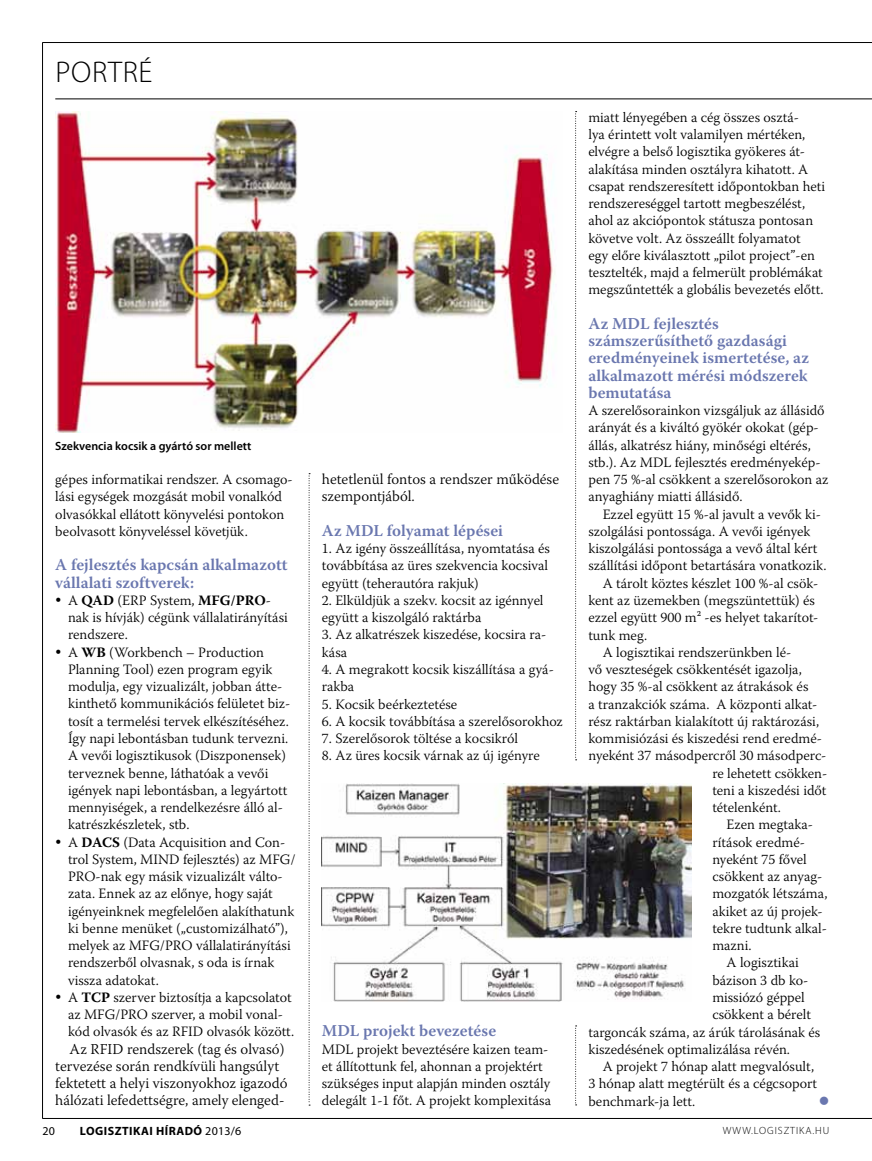
<style>
.page{position:relative;width:872px;height:1161px;background:#fff}
.page>*{position:absolute;margin:0;border:0;box-sizing:border-box;transform-origin:0 0}
.t1{font:300 30px "Myriad Pro";color:#000}
.t2{font:600 16.5px/17.2px "Warnock Pro";color:#6a77af}
.t3{font:300 15px/17.2px "Warnock Pro";color:#000}
.t4{font:300 14.25px/17.2px "Warnock Pro";color:#000}
.t5{font:14.25px "Wingdings";color:#6a77af}
.t6{font:600 12px "Myriad Pro";color:#000}
.t7{font:700 12px "Myriad Pro";letter-spacing:.04em;color:#000}
.t8{font:12px "Myriad Pro";color:#000}
.t9{font:300 10.5px "Myriad Pro";letter-spacing:.09em;color:#000}
.s1{font-weight:700}
.s2{font-weight:400}
</style>
<div class="page">
<hr style="left:43px;top:1118px;width:829px;height:1px;background:#000">
<hr style="left:55px;top:99px;width:817px;height:1px;background:#000">
<hr style="left:43px;top:42px;width:829px;height:1px;background:#000">
<hr style="left:42px;top:42px;width:1px;height:1076px;background:#000">
<svg style="left:575px;top:111px;width:1px;height:649px"></svg>
<svg style="left:575px;top:1025px;width:1px;height:80px"></svg>
<svg style="left:309px;top:473px;width:1px;height:633px"></svg>
<img style="left:55px;top:111px;width:499px;height:321px">
<img style="left:322px;top:784px;width:369px;height:218px">
<h1 class="t1" style="left:56px;top:55px;width:33px">PORTR</h1>
<h1 class="t1" style="left:138px;top:55px;width:15px">É</h1>
<p class="t6" style="left:55px;top:438px;width:197px">Szekvencia kocsik a gyártó sor mellett</p>
<p class="t4" style="left:55px;top:471px;width:239px">gépes informatikai rendszer. A csomago&shy;lási egységek mozgását mobil vonalkód olvasókkal ellátott könyvelési pontokon beolvasott könyveléssel követjük.</p>
<p class="t2" style="left:55px;top:556px;width:234px">A fejlesztés kapcsán alkalmazott vállalati szoftverek:</p>
<p class="t4" style="left:68px;top:591px;width:221px;text-indent:-13px">• A <span class="s1">QAD</span> (ERP System, <span class="s1">MFG/PRO&shy;</span>nak is hívják) cégünk vállalatirányítási rendszere.</p>
<p class="t4" style="left:68px;top:643px;width:224px;text-indent:-13px">• A <span class="s1">WB</span> (Workbench – Production Planning Tool) ezen program egyik modulja, egy vizualizált, jobban átte&shy;kinthető kommunikációs felületet biz&shy;tosít a termelési tervek elkészítéséhez.<br>Így napi lebontásban tudunk tervezni.<br>A vevői logisztikusok (Diszponensek) terveznek benne, láthatóak a vevői igények napi lebontásban, a legyártott mennyiségek, a rendelkezésre álló al&shy;katrészkészletek, stb.</p>
<p class="t4" style="left:68px;top:833px;width:229px;text-indent:-13px">• A <span class="s1">DACS</span> (Data Acquisition and Con&shy;trol System, MIND fejlesztés) az MFG/ PRO-nak egy másik vizualizált válto&shy;zata. Ennek az az előnye, hogy saját igényeinknek megfelelően alakíthatunk ki benne menüket („customizálható”), melyek az MFG/PRO vállalatirányítási rendszerből olvasnak, s oda is írnak vissza adatokat.</p>
<p class="t4" style="left:68px;top:988px;width:228px;text-indent:-13px">• A <span class="s1">TCP</span> szerver biztosítja a kapcsolatot az MFG/PRO szerver, a mobil vonal&shy;kód olvasók és az RFID olvasók között.</p>
<p class="t3" style="left:55px;top:1040px;width:234px;text-indent:14px">Az RFID rendszerek (tag és olvasó) tervezése során rendkívüli hangsúlyt fektetett a helyi viszonyokhoz igazodó hálózati lefedettségre, amely elenged-</p>
<p class="t3" style="left:322px;top:470px;width:239px">hetetlenül fontos a rendszer működése szempontjából.</p>
<p class="t2" style="left:322px;top:522px;width:183px">Az MDL folyamat lépései</p>
<p class="t4" style="left:322px;top:540px;width:230px">1. Az igény összeállítása, nyomtatása és továbbítása az üres szekvencia kocsival együtt (teherautóra rakjuk)</p>
<p class="t4" style="left:322px;top:591px;width:223px">2. Elküldjük a szekv. kocsit az igénnyel együtt a kiszolgáló raktárba</p>
<p class="t4" style="left:322px;top:626px;width:226px">3. Az alkatrészek kiszedése, kocsira ra&shy;kása</p>
<p class="t4" style="left:322px;top:660px;width:233px">4. A megrakott kocsik kiszállítása a gyá&shy;rakba</p>
<p class="t4" style="left:322px;top:695px;width:137px">5. Kocsik beérkeztetése</p>
<p class="t4" style="left:322px;top:712px;width:242px">6. A kocsik továbbítása a szerelősorokhoz</p>
<p class="t4" style="left:322px;top:729px;width:198px">7. Szerelősorok töltése a kocsikról</p>
<p class="t4" style="left:322px;top:747px;width:219px">8. Az üres kocsik várnak az új igényre</p>
<p class="t2" style="left:322px;top:1022px;width:176px">MDL projekt bevezetése</p>
<p class="t4" style="left:322px;top:1040px;width:231px">MDL projekt beveztésére kaizen team&shy;et állítottunk fel, ahonnan a projektért szükséges input alapján minden osztály delegált 1-1 főt. A projekt komplexitása</p>
<p class="t4" style="left:588px;top:108px;width:238px">miatt lényegében a cég összes osztá-<br>lya érintett volt valamilyen mértéken, elvégre a belső logisztika gyökeres át&shy;alakítása minden osztályra kihatott. A csapat rendszeresített időpontokban heti rendszereséggel tartott megbeszélést, ahol az akciópontok státusza pontosan követve volt. Az összeállt folyamatot<br>egy előre kiválasztott „pilot project”-en tesztelték, majd a felmerült problémákat megszűntették a globális bevezetés előtt.</p>
<p class="t2" style="left:588px;top:315px;width:222px">Az MDL fejlesztés számszerűsíthető gazdasági eredményeinek ismertetése, az alkalmazott mérési módszerek bemutatása</p>
<p class="t4" style="left:588px;top:402px;width:241px">A szerelősorainkon vizsgáljuk az állásidő arányát és a kiváltó gyökér okokat (gép&shy;állás, alkatrész hiány, minőségi eltérés, stb.). Az MDL fejlesztés eredményekép&shy;pen 75 %-al csökkent a szerelősorokon az anyaghiány miatti állásidő.</p>
<p class="t4" style="left:602px;top:505px;width:220px">Ezzel együtt 15 %-al javult a vevők ki-</p>
<p class="t4" style="left:588px;top:522px;width:223px">szolgálási pontossága. A vevői igények</p>
<p class="t4" style="left:588px;top:540px;width:231px">kiszolgálási pontossága a vevő által kért</p>
<p class="t4" style="left:588px;top:557px;width:240px">szállítási időpont betartására vonatkozik.</p>
<p class="t4" style="left:602px;top:574px;width:217px">A tárolt köztes készlet 100 %-al csök-</p>
<p class="t4" style="left:588px;top:591px;width:228px">kent az üzemekben (megszüntettük) és</p>
<p class="t4" style="left:588px;top:609px;width:231px">ezzel együtt 900 m² -es helyet takarítot-</p>
<p class="t4" style="left:588px;top:626px;width:60px">tunk meg.</p>
<p class="t4" style="left:602px;top:643px;width:190px">A logisztikai rendszerünkben lé-</p>
<p class="t4" style="left:588px;top:660px;width:215px">vő veszteségek csökkentését igazolja,</p>
<p class="t4" style="left:588px;top:678px;width:221px">hogy 35 %-al csökkent az átrakások és</p>
<p class="t4" style="left:588px;top:695px;width:230px">a tranzakciók száma. A központi alkat-</p>
<p class="t4" style="left:588px;top:712px;width:232px">rész raktárban kialakított új raktározási,</p>
<p class="t4" style="left:588px;top:729px;width:235px">kommisiózási és kiszedési rend eredmé-</p>
<p class="t4" style="left:588px;top:747px;width:239px">nyeként 37 másodpercről 30 másodperc-</p>
<p class="t4" style="left:712px;top:764px;width:116px">re lehetett csökken-</p>
<p class="t4" style="left:712px;top:781px;width:116px">teni a kiszedési időt</p>
<p class="t4" style="left:712px;top:798px;width:70px">tételenként.</p>
<p class="t4" style="left:726px;top:816px;width:88px">Ezen megtaka-</p>
<p class="t4" style="left:712px;top:833px;width:94px">rítások eredmé-</p>
<p class="t4" style="left:712px;top:850px;width:96px">nyeként 75 fővel</p>
<p class="t4" style="left:712px;top:867px;width:112px">csökkent az anyag-</p>
<p class="t4" style="left:712px;top:885px;width:117px">mozgatók létszáma,</p>
<p class="t4" style="left:712px;top:902px;width:112px">akiket az új projek-</p>
<p class="t4" style="left:712px;top:919px;width:116px">tekre tudtunk alkal-</p>
<p class="t4" style="left:712px;top:936px;width:41px">mazni.</p>
<p class="t4" style="left:726px;top:954px;width:74px">A logisztikai</p>
<p class="t4" style="left:712px;top:971px;width:98px">bázison 3 db ko-</p>
<p class="t4" style="left:712px;top:988px;width:94px">missiózó géppel</p>
<p class="t4" style="left:712px;top:1006px;width:100px">csökkent a bérelt</p>
<p class="t4" style="left:588px;top:1023px;width:233px">targoncák száma, az árúk tárolásának és</p>
<p class="t4" style="left:588px;top:1040px;width:203px">kiszedésének optimalizálása révén.</p>
<p class="t4" style="left:602px;top:1057px;width:213px">A projekt 7 hónap alatt megvalósult,</p>
<p class="t4" style="left:588px;top:1075px;width:230px">3 hónap alatt megtérült és a cégcsoport</p>
<p class="t4" style="left:588px;top:1092px;width:108px">benchmark-ja lett.</p>
<p class="t5" style="left:819px;top:1093px;width:12px">●</p>
<p class="t8" style="left:43px;top:1124px;width:14px">20</p>
<p class="t7" style="left:80px;top:1123px;width:163px">LOGISZTIKAI HÍRADÓ <span class="s2">2013/6</span></p>
<p class="t9" style="left:722px;top:1125px;width:108px">WWW.LOGISZTIKA.HU</p>
</div>
